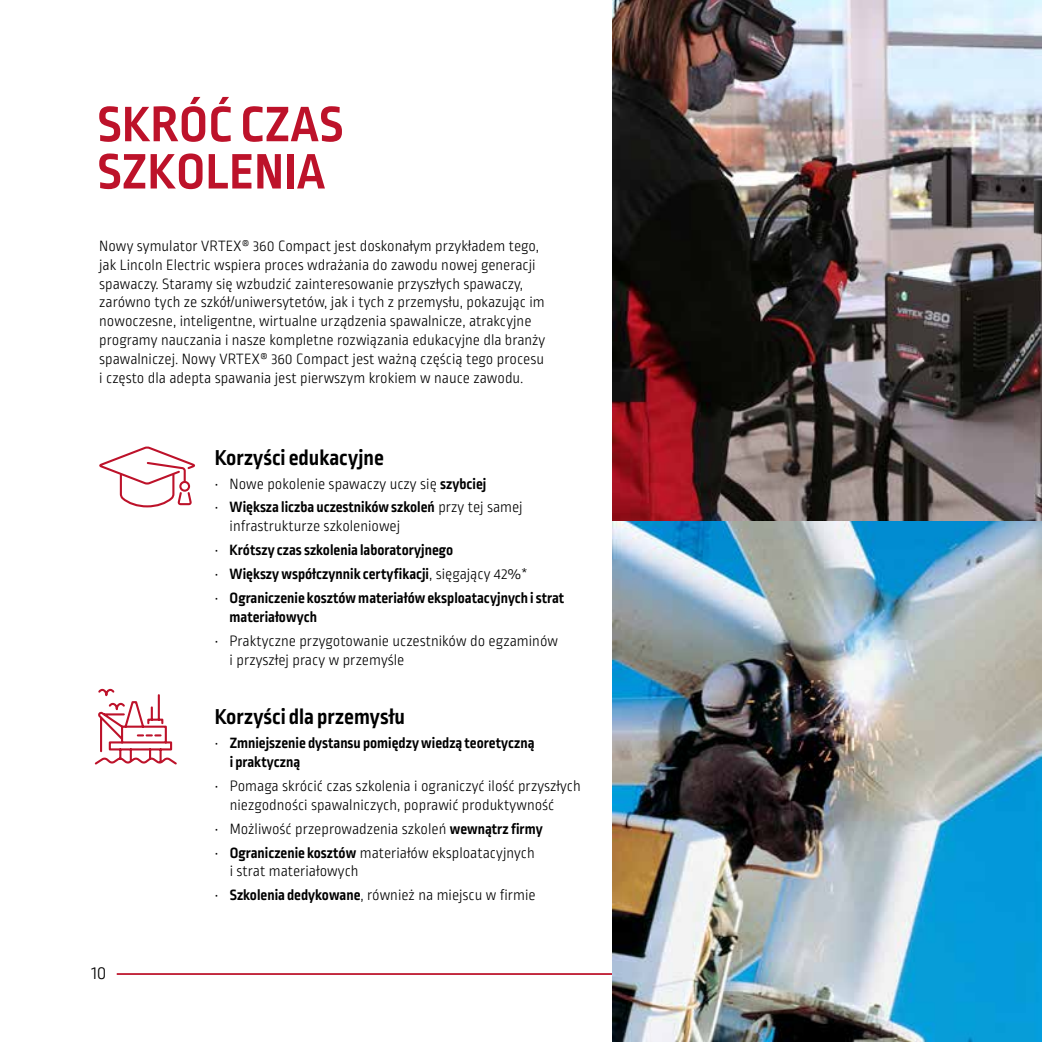
<style>
.page{position:relative;width:1042px;height:1042px;background:#fff}
.page>*{position:absolute;margin:0;border:0;box-sizing:border-box;transform-origin:0 0}
.t1{font:700 52.5px/47.2px "Ropa Sans Pro";letter-spacing:.01em;color:#bd122a}
.t2{font:700 22.75px "Ropa Sans Pro";color:#000}
.t3{font:300 19.25px "Ropa Sans Pro";color:#000}
.t4{font:300 15.75px/18.9px "Ropa Sans Pro";color:#000}
.t5{font:700 15.75px/18.9px "Ropa Sans Pro";color:#000}
.s1{font-weight:700}
.s2{font-weight:300}
</style>
<div class="page">
<hr style="left:117px;top:973px;width:925px;height:2px;background:#bd122a">
<svg style="left:99px;top:446px;width:96px;height:61px"></svg>
<svg style="left:94px;top:688px;width:83px;height:77px"></svg>
<img style="left:613px;top:0;width:429px;height:1042px">
<h1 class="t1" style="left:97px;top:103px;width:247px">SKRÓĆ CZAS<br>SZKOLENIA</h1>
<p class="t4" style="left:99px;top:237px;width:448px">Nowy symulator VRTEX® 360 Compact jest doskonałym przykładem tego, jak Lincoln Electric wspiera proces wdrażania do zawodu nowej generacji spawaczy. Staramy się wzbudzić zainteresowanie przyszłych spawaczy, zarówno tych ze szkół/uniwersytetów, jak i tych z przemysłu, pokazując im nowoczesne, inteligentne, wirtualne urządzenia spawalnicze, atrakcyjne programy nauczania i nasze kompletne rozwiązania edukacyjne dla branży spawalniczej. Nowy VRTEX® 360 Compact jest ważną częścią tego procesu i często dla adepta spawania jest pierwszym krokiem w nauce zawodu.</p>
<h2 class="t2" style="left:215px;top:444px;width:171px">Korzyści edukacyjne</h2>
<p class="t4" style="left:215px;top:475px;width:273px">• Nowe pokolenie spawaczy uczy się <span class="s1">szybciej</span></p>
<p class="t4" style="left:230px;top:499px;width:295px;text-indent:-15px">• <span class="s1">Większa liczba uczestników szkoleń</span> przy tej samej infrastrukturze szkoleniowej</p>
<p class="t5" style="left:215px;top:541px;width:240px"><span class="s2">•</span> Krótszy czas szkolenia laboratoryjnego</p>
<p class="t5" style="left:215px;top:565px;width:314px"><span class="s2">•</span> Większy współczynnik certyfikacji<span class="s2">, sięgający 42%*</span></p>
<p class="t5" style="left:230px;top:589px;width:336px;text-indent:-15px"><span class="s2">•</span> Ograniczenie kosztów materiałów eksploatacyjnych i strat materiałowych</p>
<p class="t4" style="left:230px;top:632px;width:330px;text-indent:-15px">• Praktyczne przygotowanie uczestników do egzaminów i przyszłej pracy w przemyśle</p>
<p class="t3" style="left:91px;top:963px;width:17px">10</p>
<h2 class="t2" style="left:215px;top:704px;width:191px">Korzyści dla przemysłu</h2>
<p class="t5" style="left:230px;top:734px;width:306px;text-indent:-15px"><span class="s2">•</span> Zmniejszenie dystansu pomiędzy wiedzą teoretyczną i praktyczną</p>
<p class="t4" style="left:230px;top:777px;width:352px;text-indent:-15px">• Pomaga skrócić czas szkolenia i ograniczyć ilość przyszłych niezgodności spawalniczych, poprawić produktywność</p>
<p class="t4" style="left:215px;top:820px;width:329px">• Możliwość przeprowadzenia szkoleń <span class="s1">wewnątrz firmy</span></p>
<p class="t4" style="left:230px;top:844px;width:306px;text-indent:-15px">• <span class="s1">Ograniczenie kosztów</span> materiałów eksploatacyjnych i strat materiałowych</p>
<p class="t4" style="left:215px;top:887px;width:322px">• <span class="s1">Szkolenia dedykowane</span>, również na miejscu w firmie</p>
</div>
